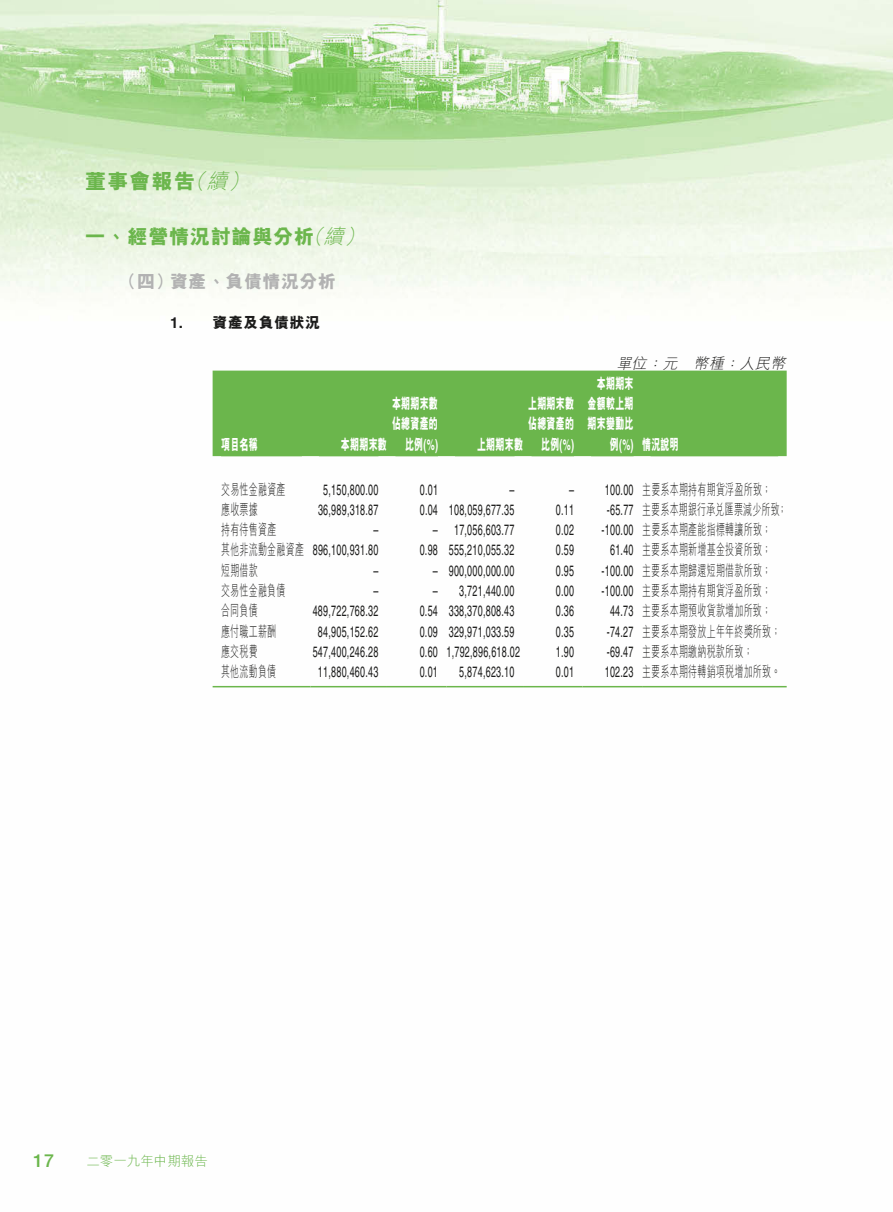
<style>
.page{position:relative;width:893px;height:1212px;background:#fff}
.page>*{position:absolute;margin:0;border:0;box-sizing:border-box;transform-origin:0 0}
.t1{font:800 21px "M Hei HK";letter-spacing:.06em;color:#6bb64c}
.t2{font:800 20.25px "M Hei HK";letter-spacing:.025em;color:#6bb64c}
.t3{font:800 18px "M Hei HK";letter-spacing:.025em;color:#b2b2b2}
.t4{font:500 18px "Helvetica Neue LT Std";color:#6bb64c}
.t5{font:15px "Helvetica LT Std";letter-spacing:.025em;color:#1c1c1b;scale:.6 1}
.t6{font:300 15px "M Hei HK";letter-spacing:.025em;color:#1c1c1b;scale:.6 1}
.t7{font:800 15px/20.2px "M Hei HK";letter-spacing:.025em;color:#fff;scale:.6 1}
.t8{font:italic 300 15px "M Hei HK";color:#1c1c1b}
.t9{font:700 15px "Helvetica LT Std";color:#fff;scale:.6 1}
.t10{font:800 15px "M Hei HK";letter-spacing:.025em;color:#1c1c1b}
.t11{font:300 13.5px "M Hei HK";color:#6bb64c}
.s1{font-weight:300;font-style:italic}
.s2{font-family:"Helvetica LT Std";font-weight:700}
.s3{font-family:"M Hei HK";font-weight:800}
.s4{font-family:"Helvetica LT Std";font-weight:400}
.s5{font-family:"M Hei HK";font-weight:300}
</style>
<div class="page">
<img style="left:0;top:0;width:893px;height:688px">
<div style="left:213px;top:371px;width:574px;height:85px;background:#6bb64c"></div>
<hr style="left:221px;top:455px;width:81px;height:1px;background:#6bb64c">
<hr style="left:319px;top:455px;width:59px;height:1px;background:#6bb64c">
<hr style="left:395px;top:455px;width:43px;height:1px;background:#6bb64c">
<hr style="left:455px;top:455px;width:59px;height:1px;background:#6bb64c">
<hr style="left:531px;top:455px;width:43px;height:1px;background:#6bb64c">
<hr style="left:591px;top:455px;width:43px;height:1px;background:#6bb64c">
<hr style="left:651px;top:455px;width:127px;height:1px;background:#6bb64c">
<hr style="left:213px;top:686px;width:97px;height:1px;background:#6bb64c">
<hr style="left:310px;top:686px;width:77px;height:1px;background:#6bb64c">
<hr style="left:387px;top:686px;width:59px;height:1px;background:#6bb64c">
<hr style="left:446px;top:686px;width:77px;height:1px;background:#6bb64c">
<hr style="left:523px;top:686px;width:60px;height:1px;background:#6bb64c">
<hr style="left:583px;top:686px;width:59px;height:1px;background:#6bb64c">
<hr style="left:642px;top:686px;width:145px;height:1px;background:#6bb64c">
<h1 class="t1" style="left:85px;top:167px;width:172px">董事會報告<span class="s1">（續）</span></h1>
<h2 class="t2" style="left:85px;top:223px;width:287px">一、經營情況討論與分析<span class="s1">（續）</span></h2>
<p class="t3" style="left:119px;top:269px;width:219px">（四）資產、負債情況分析</p>
<p class="t10" style="left:170px;top:313px;width:151px"><span class="s2">1.</span> 資產及負債狀況</p>
<p class="t7" style="left:392px;top:394px;width:78px">本期期末數佔總資產的</p>
<p class="t9" style="left:405px;top:435px;width:56px"><span class="s3">比例</span>(%)</p>
<p class="t7" style="left:477px;top:434px;width:78px">上期期末數</p>
<p class="t7" style="left:528px;top:394px;width:78px">上期期末數佔總資產的</p>
<p class="t9" style="left:541px;top:435px;width:56px"><span class="s3">比例</span>(%)</p>
<p class="t7" style="left:221px;top:434px;width:63px">項目名稱</p>
<p class="t7" style="left:341px;top:434px;width:78px">本期期末數</p>
<p class="t8" style="left:616px;top:353px;width:175px">單位：元 幣種：人民幣</p>
<p class="t7" style="left:597px;top:373px;width:63px">本期期末</p>
<p class="t7" style="left:588px;top:394px;width:78px">金額較上期</p>
<p class="t7" style="left:588px;top:414px;width:78px">期末變動比</p>
<p class="t7" style="left:610px;top:434px;width:116px">例<span class="s2">(%)</span> 情況說明</p>
<p class="t6" style="left:221px;top:479px;width:109px">交易性金融資產</p>
<p class="t5" style="left:323px;top:481px;width:94px">5,150,800.00</p>
<p class="t5" style="left:420px;top:481px;width:32px">0.01</p>
<p class="t5" style="left:509px;top:481px;width:10px">–</p>
<p class="t6" style="left:569px;top:479px;width:338px"><span class="s4">– 100.00</span> 主要系本期持有期貨浮盈所致；</p>
<p class="t6" style="left:221px;top:499px;width:63px">應收票據</p>
<p class="t5" style="left:318px;top:501px;width:102px">36,989,318.87</p>
<p class="t5" style="left:420px;top:501px;width:160px">0.04 108,059,677.35</p>
<p class="t5" style="left:556px;top:501px;width:32px">0.11</p>
<p class="t6" style="left:607px;top:499px;width:301px"><span class="s4">-65.77</span> 主要系本期銀行承兌匯票減少所致；</p>
<p class="t6" style="left:221px;top:519px;width:94px">持有待售資產</p>
<p class="t5" style="left:373px;top:521px;width:10px">–</p>
<p class="t5" style="left:433px;top:521px;width:137px">– 17,056,603.77</p>
<p class="t5" style="left:556px;top:521px;width:32px">0.02</p>
<p class="t6" style="left:602px;top:519px;width:284px"><span class="s4">-100.00</span> 主要系本期產能指標轉讓所致；</p>
<p class="t5" style="left:221px;top:541px;width:264px"><span class="s5">其他非流動金融資產</span> 896,100,931.80</p>
<p class="t5" style="left:420px;top:541px;width:160px">0.98 555,210,055.32</p>
<p class="t5" style="left:556px;top:541px;width:32px">0.59</p>
<p class="t6" style="left:610px;top:539px;width:270px"><span class="s4">61.40</span> 主要系本期新增基金投資所致；</p>
<p class="t6" style="left:221px;top:560px;width:63px">短期借款</p>
<p class="t5" style="left:373px;top:562px;width:10px">–</p>
<p class="t5" style="left:433px;top:562px;width:137px">– 900,000,000.00</p>
<p class="t5" style="left:556px;top:562px;width:32px">0.95</p>
<p class="t6" style="left:602px;top:560px;width:284px"><span class="s4">-100.00</span> 主要系本期歸還短期借款所致；</p>
<p class="t6" style="left:221px;top:580px;width:109px">交易性金融負債</p>
<p class="t5" style="left:373px;top:582px;width:10px">–</p>
<p class="t5" style="left:433px;top:582px;width:137px">– 3,721,440.00</p>
<p class="t5" style="left:556px;top:582px;width:32px">0.00</p>
<p class="t6" style="left:602px;top:580px;width:284px"><span class="s4">-100.00</span> 主要系本期持有期貨浮盈所致；</p>
<p class="t6" style="left:221px;top:600px;width:63px">合同負債</p>
<p class="t5" style="left:313px;top:602px;width:111px">489,722,768.32</p>
<p class="t5" style="left:420px;top:602px;width:160px">0.54 338,370,808.43</p>
<p class="t5" style="left:556px;top:602px;width:32px">0.36</p>
<p class="t6" style="left:610px;top:600px;width:270px"><span class="s4">44.73</span> 主要系本期預收貨款增加所致；</p>
<p class="t6" style="left:221px;top:620px;width:94px">應付職工薪酬</p>
<p class="t5" style="left:318px;top:622px;width:102px">84,905,152.62</p>
<p class="t5" style="left:420px;top:622px;width:160px">0.09 329,971,033.59</p>
<p class="t5" style="left:556px;top:622px;width:32px">0.35</p>
<p class="t6" style="left:607px;top:620px;width:291px"><span class="s4">-74.27</span> 主要系本期發放上年年終獎所致；</p>
<p class="t6" style="left:221px;top:641px;width:63px">應交稅費</p>
<p class="t5" style="left:313px;top:643px;width:111px">547,400,246.28</p>
<p class="t5" style="left:420px;top:643px;width:169px">0.60 1,792,896,618.02</p>
<p class="t5" style="left:556px;top:643px;width:32px">1.90</p>
<p class="t6" style="left:607px;top:641px;width:245px"><span class="s4">-69.47</span> 主要系本期繳納稅款所致；</p>
<p class="t6" style="left:221px;top:661px;width:94px">其他流動負債</p>
<p class="t5" style="left:318px;top:663px;width:102px">11,880,460.43</p>
<p class="t5" style="left:420px;top:663px;width:32px">0.01</p>
<p class="t5" style="left:459px;top:663px;width:94px">5,874,623.10</p>
<p class="t5" style="left:556px;top:663px;width:32px">0.01</p>
<p class="t6" style="left:605px;top:661px;width:294px"><span class="s4">102.23</span> 主要系本期待轉銷項稅增加所致。</p>
<p class="t4" style="left:33px;top:1150px;width:23px">17</p>
<p class="t11" style="left:86px;top:1152px;width:123px">二零一九年中期報告</p>
</div>
